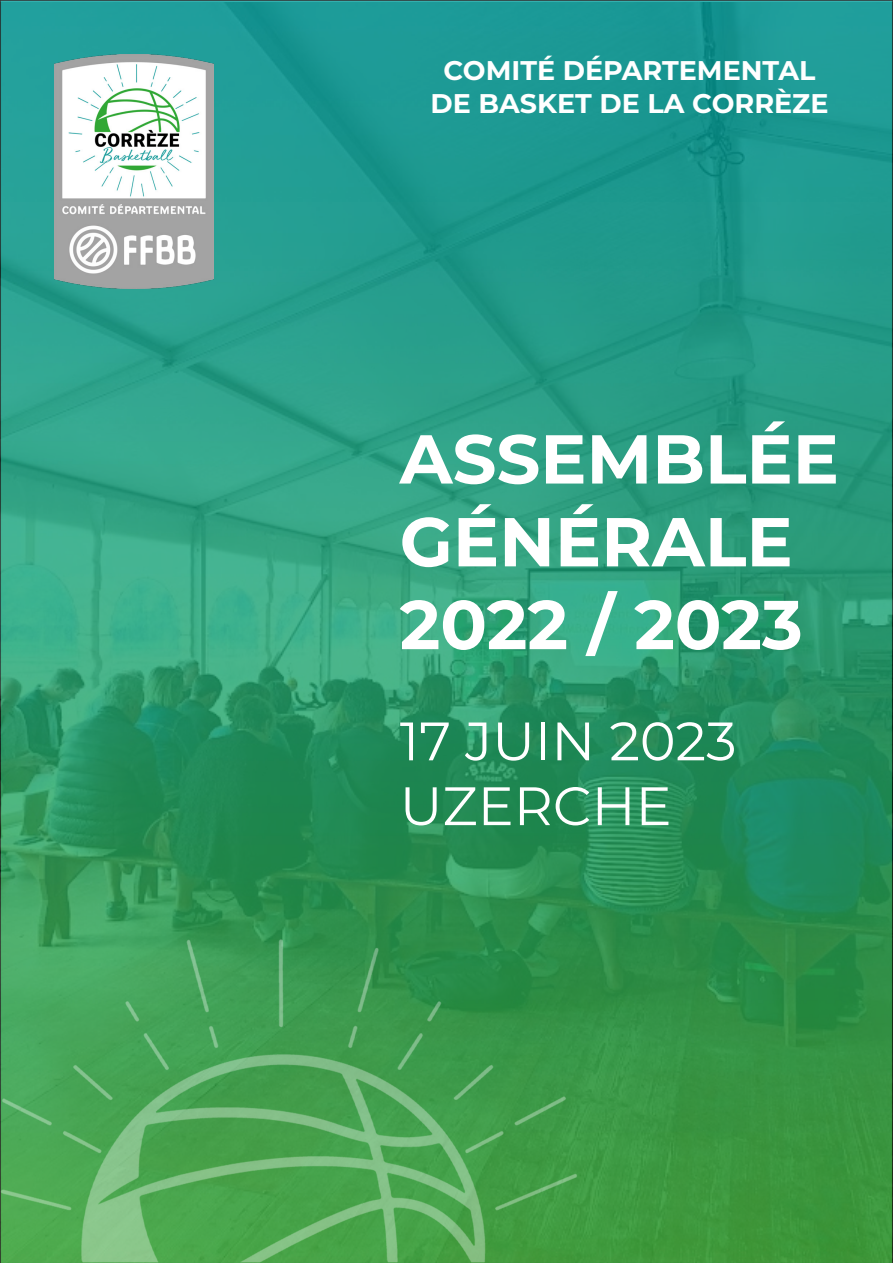
<style>
.page{position:relative;width:893px;height:1263px;background:#fff}
.page>*{position:absolute;margin:0;border:0;box-sizing:border-box;transform-origin:0 0}
.t1{font:700 69px "Montserrat";color:#fff}
.t2{font:54px "Montserrat";color:#fff}
.t3{font:700 27px "Montserrat";color:#fff}
</style>
<div class="page">
<img style="left:0;top:0;width:893px;height:1263px">
<img style="left:54px;top:54px;width:159px;height:235px">
<img style="left:0;top:939px;width:578px;height:324px">
<p class="t3" style="left:444px;top:51px;width:373px">COMITÉ DÉPARTEMENTAL</p>
<p class="t3" style="left:430px;top:83px;width:400px">DE BASKET DE LA CORRÈZE</p>
<p class="t1" style="left:400px;top:409px;width:441px">ASSEMBLÉE</p>
<p class="t1" style="left:400px;top:492px;width:395px">GÉNÉRALE</p>
<p class="t1" style="left:400px;top:575px;width:405px">2022 / 2023</p>
<p class="t2" style="left:400px;top:704px;width:338px">17 JUIN 2023</p>
<p class="t2" style="left:400px;top:769px;width:273px">UZERCHE</p>
</div>
